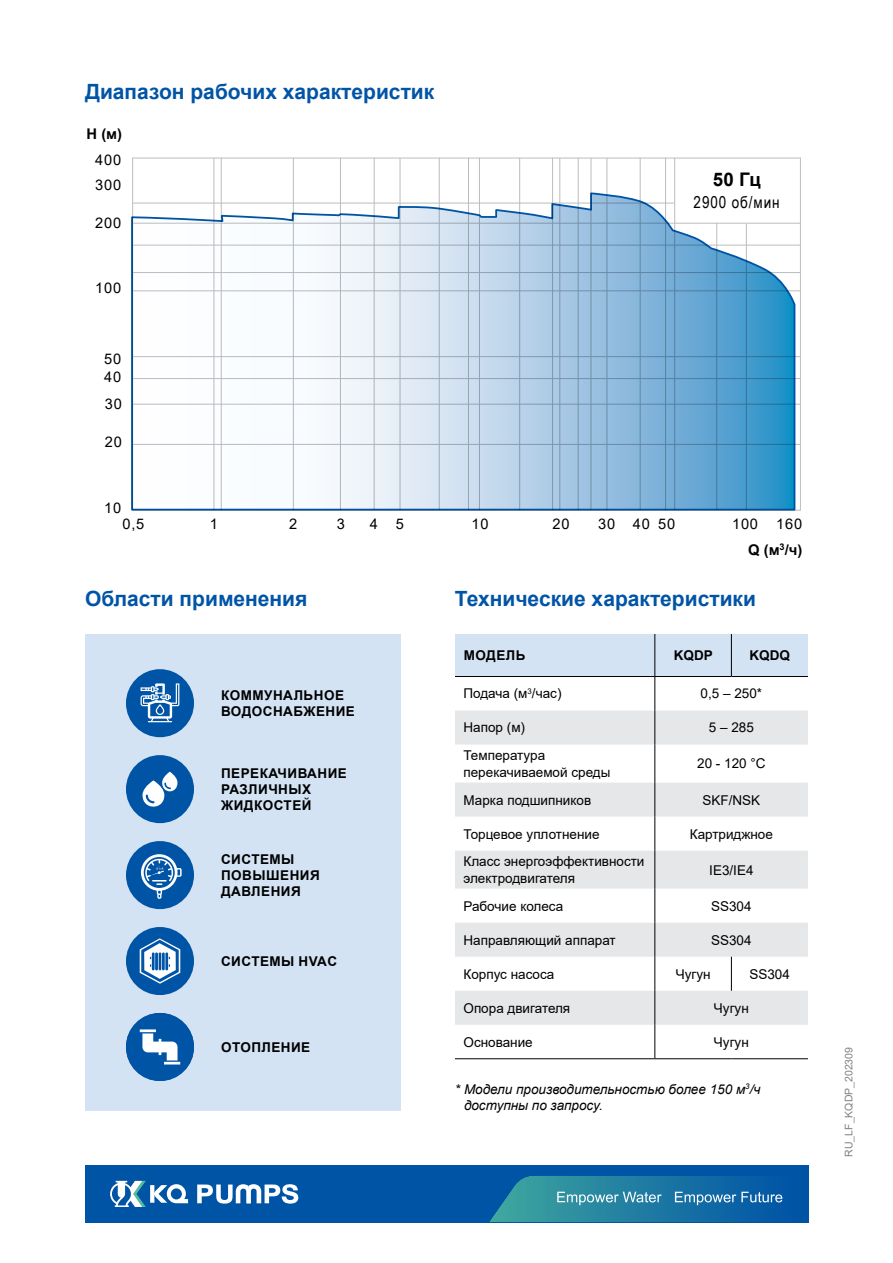
<style>
.page{position:relative;width:893px;height:1263px;background:#fff}
.page>*{position:absolute;margin:0;border:0;box-sizing:border-box;transform-origin:0 0}
.t1{font:700 21px "Arial";color:#0054a6}
.t2{font:700 18.75px "Arial";color:#000}
.t3{font:16.5px "Arial Narrow";letter-spacing:.055em;color:#000}
.t4{font:700 14.7px "Arial";color:#000}
.t5{font:14.55px/18.8px "Arial";letter-spacing:.055em;color:#000}
.t6{font:13.5px/16.2px "Arial";color:#000}
.t7{font:700 13.5px/16.2px "Arial";letter-spacing:.035em;color:#000}
.t8{font:italic 13.5px/16.2px "Arial";color:#000}
.t9{font:10.5px "Arial";color:#808284}
</style>
<div class="page">
<div style="left:85px;top:1165px;width:723px;height:57px;background:#0054a6"></div>
<img style="left:489px;top:1176px;width:294px;height:46px">
<svg style="left:197px;top:1184px;width:101px;height:19px"></svg>
<svg style="left:110px;top:1181px;width:78px;height:26px"></svg>
<svg style="left:557px;top:1192px;width:105px;height:13px"></svg>
<svg style="left:675px;top:1192px;width:107px;height:13px"></svg>
<div style="left:455px;top:634px;width:353px;height:42px;background:#d3e3f4"></div>
<div style="left:455px;top:710px;width:353px;height:34px;background:#e6e7e8"></div>
<svg style="left:455px;top:782px;width:353px;height:243px;fill:#e6e7e8"></svg>
<hr style="left:455px;top:1058px;width:200px;height:1px;background:#000">
<hr style="left:655px;top:1058px;width:76px;height:1px;background:#000">
<hr style="left:731px;top:1058px;width:77px;height:1px;background:#000">
<hr style="left:455px;top:676px;width:200px;height:1px;background:#000">
<hr style="left:655px;top:676px;width:76px;height:1px;background:#000">
<hr style="left:731px;top:676px;width:77px;height:1px;background:#000">
<hr style="left:654px;top:634px;width:1px;height:42px;background:#000">
<hr style="left:654px;top:677px;width:1px;height:33px;background:#000">
<hr style="left:654px;top:710px;width:1px;height:34px;background:#000">
<hr style="left:654px;top:744px;width:1px;height:38px;background:#000">
<hr style="left:654px;top:782px;width:1px;height:35px;background:#000">
<hr style="left:654px;top:817px;width:1px;height:34px;background:#000">
<hr style="left:654px;top:851px;width:1px;height:38px;background:#000">
<hr style="left:654px;top:889px;width:1px;height:34px;background:#000">
<hr style="left:654px;top:923px;width:1px;height:34px;background:#000">
<hr style="left:654px;top:957px;width:1px;height:34px;background:#000">
<hr style="left:654px;top:991px;width:1px;height:34px;background:#000">
<hr style="left:654px;top:1025px;width:1px;height:33px;background:#000">
<hr style="left:731px;top:634px;width:1px;height:42px;background:#000">
<hr style="left:731px;top:957px;width:1px;height:34px;background:#000">
<div style="left:85px;top:634px;width:315px;height:476px;background:#d3e3f4"></div>
<hr style="left:133px;top:223px;width:667px;height:1px;background:#bbbdc0">
<hr style="left:133px;top:245px;width:667px;height:1px;background:#bbbdc0">
<hr style="left:133px;top:272px;width:667px;height:1px;background:#bbbdc0">
<hr style="left:133px;top:290px;width:667px;height:1px;background:#bbbdc0">
<hr style="left:133px;top:356px;width:667px;height:1px;background:#bbbdc0">
<hr style="left:133px;top:378px;width:667px;height:1px;background:#bbbdc0">
<hr style="left:133px;top:404px;width:667px;height:1px;background:#bbbdc0">
<hr style="left:133px;top:444px;width:667px;height:1px;background:#bbbdc0">
<hr style="left:133px;top:510px;width:667px;height:1px;background:#bbbdc0">
<hr style="left:133px;top:158px;width:667px;height:1px;background:#bbbdc0">
<hr style="left:214px;top:158px;width:1px;height:352px;background:#bbbdc0">
<hr style="left:221px;top:158px;width:1px;height:352px;background:#bbbdc0">
<hr style="left:132px;top:158px;width:1px;height:352px;background:#bbbdc0">
<hr style="left:293px;top:158px;width:1px;height:352px;background:#bbbdc0">
<hr style="left:340px;top:158px;width:1px;height:352px;background:#bbbdc0">
<hr style="left:374px;top:158px;width:1px;height:352px;background:#bbbdc0">
<hr style="left:400px;top:158px;width:1px;height:352px;background:#bbbdc0">
<hr style="left:479px;top:158px;width:1px;height:352px;background:#bbbdc0">
<hr style="left:468px;top:158px;width:1px;height:352px;background:#bbbdc0">
<hr style="left:439px;top:158px;width:1px;height:352px;background:#bbbdc0">
<hr style="left:519px;top:158px;width:1px;height:352px;background:#bbbdc0">
<hr style="left:552px;top:158px;width:1px;height:352px;background:#bbbdc0">
<hr style="left:578px;top:158px;width:1px;height:352px;background:#bbbdc0">
<hr style="left:591px;top:158px;width:1px;height:352px;background:#bbbdc0">
<hr style="left:559px;top:158px;width:1px;height:352px;background:#bbbdc0">
<hr style="left:607px;top:158px;width:1px;height:352px;background:#bbbdc0">
<hr style="left:640px;top:158px;width:1px;height:352px;background:#bbbdc0">
<hr style="left:665px;top:158px;width:1px;height:352px;background:#bbbdc0">
<hr style="left:674px;top:158px;width:1px;height:352px;background:#bbbdc0">
<hr style="left:800px;top:158px;width:1px;height:352px;background:#bbbdc0">
<svg style="left:131px;top:192px;width:664px;height:318px"></svg>
<div style="left:126px;top:669px;width:68px;height:68px;background:#0054a6;border-radius:50%"></div>
<svg style="left:141px;top:683px;width:38px;height:39px"></svg>
<div style="left:126px;top:755px;width:68px;height:68px;background:#0054a6;border-radius:50%"></div>
<svg style="left:142px;top:772px;width:35px;height:35px"></svg>
<div style="left:126px;top:841px;width:68px;height:68px;background:#0054a6;border-radius:50%"></div>
<svg style="left:141px;top:854px;width:41px;height:45px"></svg>
<div style="left:126px;top:927px;width:68px;height:68px;background:#0054a6;border-radius:50%"></div>
<svg style="left:140px;top:938px;width:40px;height:46px"></svg>
<div style="left:126px;top:1013px;width:68px;height:68px;background:#0054a6;border-radius:50%"></div>
<svg style="left:140px;top:1029px;width:40px;height:35px"></svg>
<h1 class="t1" style="left:85px;top:77px;width:351px">Диапазон рабочих характеристик</h1>
<p class="t4" style="left:87px;top:123px;width:37px">H (м)</p>
<p class="t5" style="left:95px;top:151px;width:27px">400</p>
<p class="t5" style="left:95px;top:177px;width:27px">300</p>
<p class="t5" style="left:95px;top:214px;width:27px">200</p>
<p class="t5" style="left:95px;top:280px;width:27px">100</p>
<p class="t5" style="left:104px;top:350px;width:19px">50<br>40</p>
<p class="t5" style="left:105px;top:396px;width:19px">30</p>
<p class="t5" style="left:105px;top:434px;width:19px">20</p>
<p class="t5" style="left:104px;top:499px;width:19px">10</p>
<p class="t5" style="left:122px;top:516px;width:23px">0,5</p>
<h2 class="t2" style="left:713px;top:167px;width:50px">50 Гц</h2>
<p class="t3" style="left:694px;top:190px;width:88px">2900 об/мин</p>
<p class="t5" style="left:210px;top:516px;width:10px">1</p>
<p class="t5" style="left:289px;top:516px;width:10px">2</p>
<p class="t5" style="left:337px;top:516px;width:10px">3</p>
<p class="t5" style="left:370px;top:516px;width:36px">4 5</p>
<p class="t5" style="left:472px;top:516px;width:19px">10</p>
<p class="t5" style="left:552px;top:516px;width:19px">20</p>
<p class="t5" style="left:598px;top:516px;width:79px">30 40 50</p>
<p class="t5" style="left:732px;top:516px;width:72px">100 160</p>
<p class="t4" style="left:748px;top:540px;width:56px">Q (м<sup>3</sup>/ч)</p>
<h1 class="t1" style="left:85px;top:584px;width:224px">Области применения</h1>
<h1 class="t1" style="left:455px;top:584px;width:303px">Технические характеристики</h1>
<p class="t7" style="left:221px;top:687px;width:135px">КОММУНАЛЬНОЕ<br>ВОДОСНАБЖЕНИЕ</p>
<p class="t7" style="left:221px;top:765px;width:127px">ПЕРЕКАЧИВАНИЕ<br>РАЗЛИЧНЫХ<br>ЖИДКОСТЕЙ</p>
<p class="t7" style="left:221px;top:851px;width:100px">СИСТЕМЫ<br>ПОВЫШЕНИЯ<br>ДАВЛЕНИЯ</p>
<p class="t7" style="left:221px;top:953px;width:118px">СИСТЕМЫ HVAC</p>
<p class="t7" style="left:221px;top:1039px;width:91px">ОТОПЛЕНИЕ</p>
<p class="t7" style="left:464px;top:647px;width:63px">МОДЕЛЬ</p>
<p class="t7" style="left:674px;top:648px;width:41px">KQDP</p>
<p class="t7" style="left:749px;top:648px;width:42px">KQDQ</p>
<p class="t6" style="left:463px;top:685px;width:99px">Подача (м<sup>3</sup>/час)</p>
<p class="t6" style="left:701px;top:685px;width:63px">0,5 – 250*</p>
<p class="t6" style="left:463px;top:719px;width:63px">Напор (м)</p>
<p class="t6" style="left:709px;top:719px;width:47px">5 – 285</p>
<p class="t6" style="left:463px;top:747px;width:148px">Температура перекачиваемой среды</p>
<p class="t6" style="left:697px;top:755px;width:70px">20 - 120 °C</p>
<p class="t6" style="left:463px;top:791px;width:129px">Марка подшипников</p>
<p class="t6" style="left:702px;top:791px;width:59px">SKF/NSK</p>
<p class="t6" style="left:463px;top:826px;width:138px">Торцевое уплотнение</p>
<p class="t6" style="left:690px;top:826px;width:85px">Картриджное</p>
<p class="t6" style="left:463px;top:853px;width:182px">Класс энергоэффективности электродвигателя</p>
<p class="t6" style="left:709px;top:862px;width:46px">IE3/IE4</p>
<p class="t6" style="left:463px;top:898px;width:101px">Рабочие колеса</p>
<p class="t6" style="left:711px;top:898px;width:42px">SS304</p>
<p class="t6" style="left:463px;top:932px;width:154px">Направляющий аппарат</p>
<p class="t6" style="left:711px;top:932px;width:42px">SS304</p>
<p class="t6" style="left:463px;top:966px;width:92px">Корпус насоса</p>
<p class="t6" style="left:676px;top:966px;width:36px">Чугун</p>
<p class="t6" style="left:749px;top:966px;width:42px">SS304</p>
<p class="t6" style="left:463px;top:1000px;width:108px">Опора двигателя</p>
<p class="t6" style="left:714px;top:1000px;width:36px">Чугун</p>
<p class="t6" style="left:463px;top:1034px;width:71px">Основание</p>
<p class="t6" style="left:714px;top:1034px;width:36px">Чугун</p>
<p class="t8" style="left:464px;top:1081px;width:298px;text-indent:-9px">* Модели производительностью более 150 м<sup>3</sup>/ч доступны по запросу.</p>
<p class="t9" style="left:842px;top:1157px;width:111px;rotate:-90deg">RU_LF_KQDP_202309</p>
</div>
